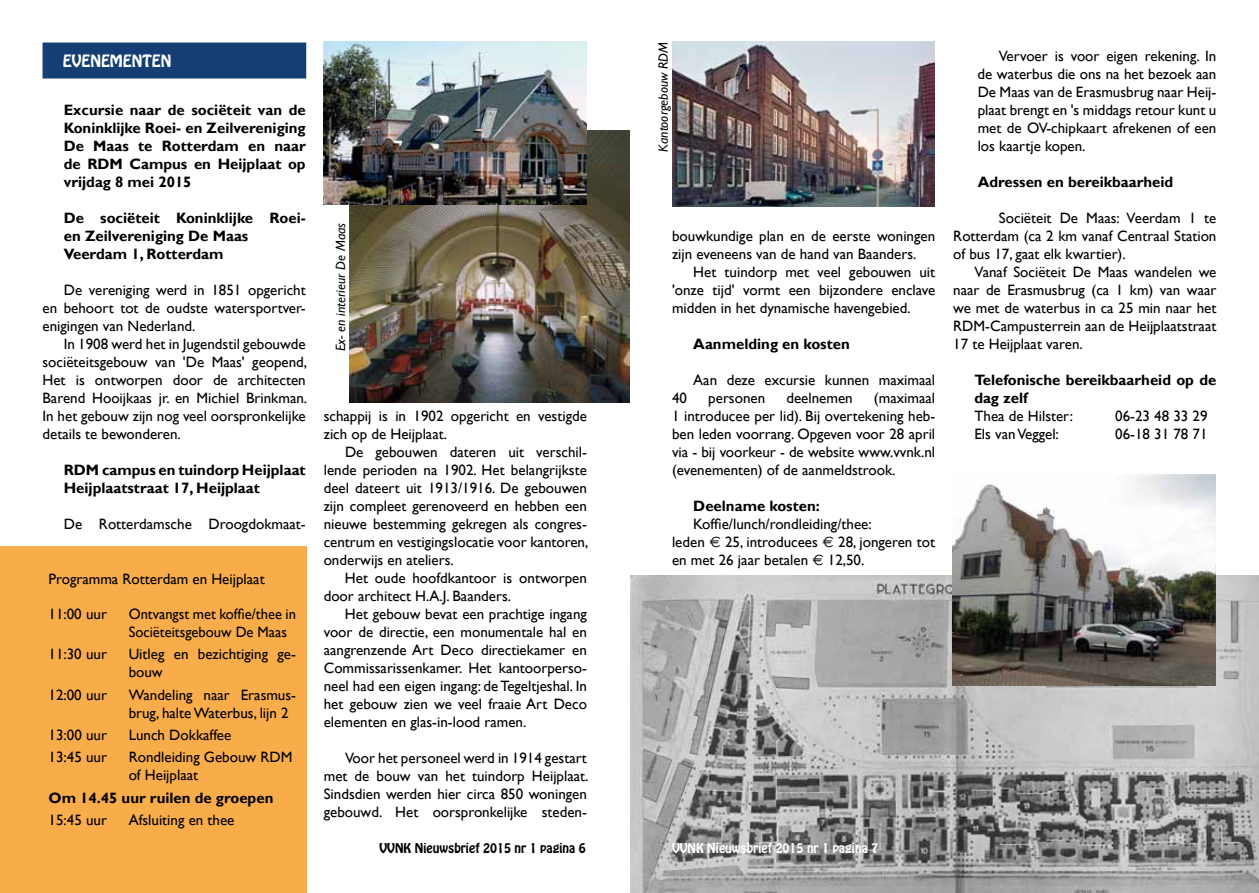
<style>
.page{position:relative;width:1259px;height:893px;background:#fff}
.page>*{position:absolute;margin:0;border:0;box-sizing:border-box;transform-origin:0 0}
.t1{font:15px/18px "Gill Sans";color:#000;text-align:justify}
.t2{font:700 15px/18px "Gill Sans";color:#000}
.t3{font:15px "Hobo Std";color:#fff}
.t4{font:italic 13.5px "Gill Sans";color:#000}
.t5{font:12px "Hobo Std";color:#000}
.t6{font:12px "Hobo Std";color:#fff}
.s1{font-family:"Euro Sig"}
</style>
<div class="page">
<img style="left:630px;top:576px;width:629px;height:317px">
<div style="left:0;top:546px;width:306px;height:347px;background:#f8ad4a"></div>
<div style="left:46px;top:46px;width:256px;height:29px;background:#153f74"></div>
<div style="left:43px;top:43px;width:263px;height:36px;border:8px solid #153f74"></div>
<img style="left:349px;top:130px;width:281px;height:272px">
<img style="left:672px;top:42px;width:263px;height:165px">
<img style="left:323px;top:42px;width:264px;height:163px">
<img style="left:953px;top:474px;width:262px;height:212px">
<p class="t3" style="left:63px;top:50px;width:110px">EVENEMENTEN</p>
<p class="t2" style="left:64px;top:101px;width:243px;text-align:justify">Excursie naar de sociëteit van de Koninklijke Roei- en Zeilvereniging De Maas te Rotterdam en naar de RDM Campus en Heijplaat op vrijdag 8 mei 2015</p>
<p class="t2" style="left:64px;top:209px;width:243px">De sociëteit Koninklijke Roei&shy;en Zeilvereniging De Maas<br>Veerdam 1, Rotterdam</p>
<p class="t1" style="left:43px;top:281px;width:265px;text-indent:21px">De vereniging werd in 1851 opgericht en behoort tot de oudste watersportver&shy;enigingen van Nederland.</p>
<p class="t1" style="left:42px;top:335px;width:266px;text-indent:21px">In 1908 werd het in Jugendstil gebouwde sociëteitsgebouw van 'De Maas' geopend, Het is ontworpen door de architecten Barend Hooijkaas jr. en Michiel Brinkman.<br>In het gebouw zijn nog veel oorspronkelijke details te bewonderen.</p>
<p class="t2" style="left:64px;top:461px;width:243px">RDM campus en tuindorp Heijplaat<br>Heijplaatstraat 17, Heijplaat</p>
<p class="t1" style="left:64px;top:515px;width:243px">De Rotterdamsche Droogdokmaat-</p>
<p class="t1" style="left:49px;top:570px;width:218px">Programma Rotterdam en Heijplaat</p>
<p class="t1" style="left:49px;top:605px;width:60px">11:00 uur</p>
<p class="t1" style="left:129px;top:605px;width:169px">Ontvangst met koffie/thee in<br>Sociëteitsgebouw De Maas</p>
<p class="t1" style="left:49px;top:645px;width:60px">11:30 uur</p>
<p class="t1" style="left:129px;top:645px;width:169px">Uitleg en bezichtiging ge&shy;bouw</p>
<p class="t1" style="left:49px;top:686px;width:60px">12:00 uur</p>
<p class="t1" style="left:129px;top:686px;width:169px">Wandeling naar Erasmus&shy;brug, halteWaterbus, lijn 2</p>
<p class="t1" style="left:49px;top:726px;width:60px">13:00 uur</p>
<p class="t1" style="left:129px;top:726px;width:104px">Lunch Dokkaffee</p>
<p class="t1" style="left:49px;top:749px;width:60px">13:45 uur</p>
<p class="t1" style="left:129px;top:749px;width:165px">Rondleiding Gebouw RDM of Heijplaat</p>
<p class="t2" style="left:49px;top:789px;width:226px">Om 14.45 uur ruilen de groepen</p>
<p class="t1" style="left:49px;top:811px;width:60px">15:45 uur</p>
<p class="t1" style="left:129px;top:811px;width:107px">Afsluiting en thee</p>
<p class="t4" style="left:332px;top:351px;width:130px;rotate:-90deg">Ex- en interieur De Maas</p>
<p class="t1" style="left:324px;top:407px;width:265px">schappij is in 1902 opgericht en vestigde zich op de Heijplaat.</p>
<p class="t1" style="left:324px;top:443px;width:266px;text-indent:21px">De gebouwen dateren uit verschil&shy;lende perioden na 1902. Het belangrijkste deel dateert uit 1913/1916. De gebouwen zijn compleet gerenoveerd en hebben een nieuwe bestemming gekregen als congres&shy;centrum en vestigingslocatie voor kantoren, onderwijs en ateliers.</p>
<p class="t1" style="left:324px;top:569px;width:265px;text-indent:21px">Het oude hoofdkantoor is ontworpen door architect H.A.J. Baanders.</p>
<p class="t1" style="left:324px;top:605px;width:265px;text-indent:21px">Het gebouw bevat een prachtige ingang voor de directie, een monumentale hal en aangrenzende Art Deco directiekamer en Commissarissenkamer. Het kantoorperso&shy;neel had een eigen ingang: deTegeltjeshal. In het gebouw zien we veel fraaie Art Deco elementen en glas-in-lood ramen.</p>
<p class="t1" style="left:324px;top:749px;width:266px;text-indent:21px">Voor het personeel werd in 1914 gestart met de bouw van het tuindorp Heijplaat.<br>Sindsdien werden hier circa 850 woningen gebouwd. Het oorspronkelijke steden-</p>
<p class="t5" style="left:379px;top:839px;width:208px">VVNK Nieuwsbrief 2015 nr 1 pagina 6</p>
<p class="t4" style="left:655px;top:152px;width:111px;rotate:-90deg">Kantoorgebouw RDM</p>
<p class="t1" style="left:672px;top:227px;width:265px">bouwkundige plan en de eerste woningen zijn eveneens van de hand van Baanders.</p>
<p class="t1" style="left:672px;top:263px;width:265px;text-indent:21px">Het tuindorp met veel gebouwen uit 'onze tijd' vormt een bijzondere enclave midden in het dynamische havengebied.</p>
<p class="t2" style="left:693px;top:335px;width:158px">Aanmelding en kosten</p>
<p class="t1" style="left:693px;top:371px;width:243px">Aan deze excursie kunnen maximaal</p>
<p class="t1" style="left:672px;top:389px;width:16px">40</p>
<p class="t1" style="left:708px;top:389px;width:58px">personen</p>
<p class="t1" style="left:786px;top:389px;width:68px">deelnemen</p>
<p class="t1" style="left:672px;top:389px;width:265px;text-indent:202px">(maximaal 1 introducee per lid). Bij overtekening heb&shy;ben leden voorrang. Opgeven voor 28 april via - bij voorkeur - de website www.vvnk.nl (evenementen) of de aanmeldstrook.</p>
<p class="t2" style="left:693px;top:497px;width:128px">Deelname kosten:</p>
<p class="t1" style="left:672px;top:515px;width:265px;text-align:left;text-indent:21px">Koffie/lunch/rondleiding/thee:<br>leden <span class="s1">€</span> 25, introducees <span class="s1">€</span> 28, jongeren tot en met 26 jaar betalen <span class="s1">€</span> 12,50.</p>
<p class="t1" style="left:977px;top:47px;width:240px;text-indent:21px">Vervoer is voor eigen rekening. In de waterbus die ons na het bezoek aan De Maas van de Erasmusbrug naar Heij&shy;plaat brengt en 's middags retour kunt u met de OV-chipkaart afrekenen of een los kaartje kopen.</p>
<p class="t2" style="left:977px;top:173px;width:197px">Adressen en bereikbaarheid</p>
<p class="t1" style="left:953px;top:209px;width:265px;text-indent:46px">Sociëteit De Maas: Veerdam 1 te Rotterdam (ca 2 km vanaf Centraal Station of bus 17, gaat elk kwartier).</p>
<p class="t1" style="left:953px;top:263px;width:265px;text-indent:21px">Vanaf Sociëteit De Maas wandelen we naar de Erasmusbrug (ca 1 km) van waar we met de waterbus in ca 25 min naar het RDM-Campusterrein aan de Heijplaatstraat 17 te Heijplaat varen.</p>
<p class="t2" style="left:974px;top:371px;width:243px">Telefonische bereikbaarheid op de dag zelf</p>
<p class="t1" style="left:974px;top:407px;width:100px">Thea de Hilster:</p>
<p class="t1" style="left:1115px;top:407px;width:94px">06-23 48 33 29</p>
<p class="t1" style="left:974px;top:425px;width:86px">Els vanVeggel:</p>
<p class="t1" style="left:1115px;top:425px;width:94px">06-18 31 78 71</p>
<p class="t6" style="left:672px;top:839px;width:208px">VVNK Nieuwsbrief 2015 nr 1 pagina 7</p>
</div>
